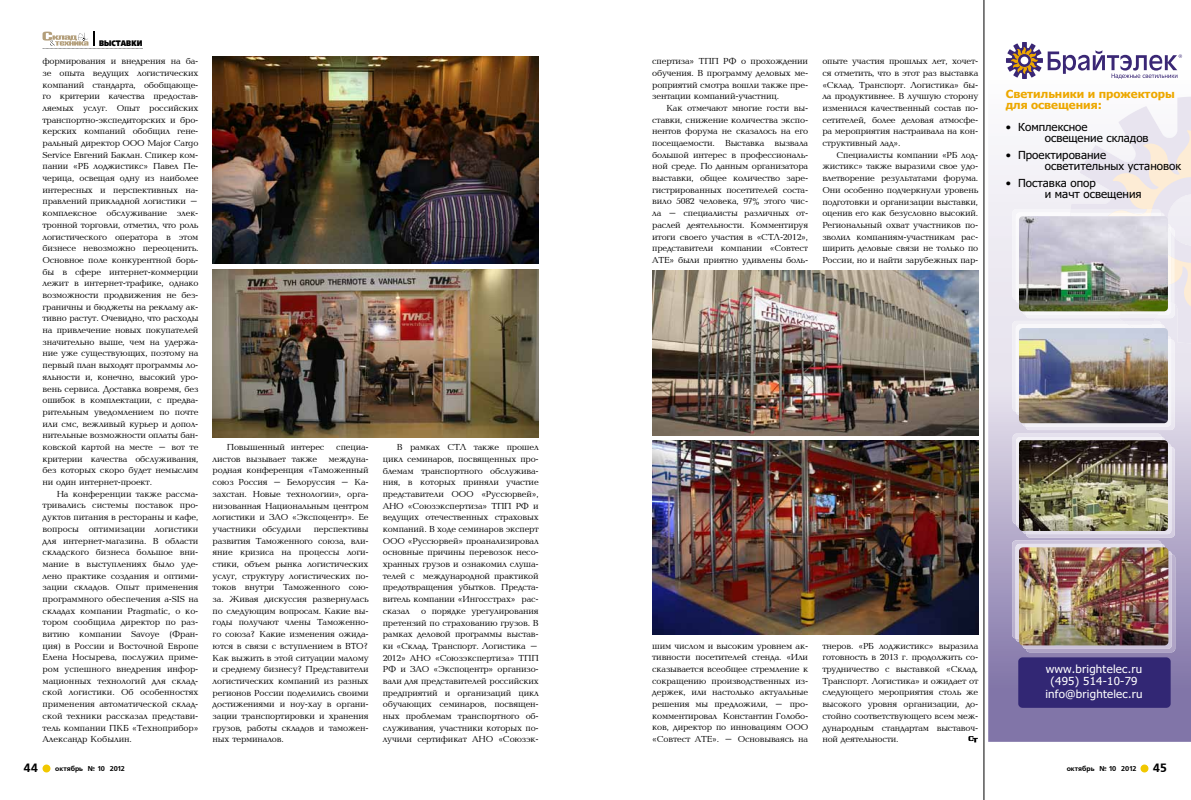
<style>
.page{position:relative;width:1191px;height:800px;background:#fff}
.page>*{position:absolute;margin:0;border:0;box-sizing:border-box;transform-origin:0 0}
.t1{font:12px "AXP Free Set C Bold";color:#000}
.t2{font:11.1px/11px "Tahoma";color:#000;scale:1.04 1}
.t3{font:11.1px/12.5px "Tahoma";letter-spacing:.02em;color:#fff;text-align:center;scale:1.04 1}
.t4{font:700 11.1px/11px "Tahoma";color:#eda800;scale:1.04 1}
.t5{font:9px/11.7px "Baltica CTT";letter-spacing:-.02em;color:#000;text-align:justify}
.t6{font:8px "Free Set Extra CTT";color:#000;scale:.82 1}
.t7{font:7px "AXP Free Set C Bold";color:#000}
</style>
<div class="page">
<svg style="left:43px;top:31px;width:99px;height:18px"></svg>
<div style="left:43px;top:764px;width:7px;height:8px;background:#f1c800;border-radius:50%"></div>
<div style="left:1140px;top:764px;width:8px;height:8px;background:#f1c800;border-radius:50%"></div>
<svg style="left:968px;top:736px;width:9px;height:6px"></svg>
<img style="left:213px;top:57px;width:326px;height:207px">
<img style="left:213px;top:269px;width:326px;height:168px">
<img style="left:652px;top:271px;width:326px;height:165px">
<img style="left:652px;top:440px;width:326px;height:194px">
<svg style="left:988px;top:56px;width:203px;height:685px"></svg>
<svg style="left:1006px;top:42px;width:176px;height:37px"></svg>
<img style="left:1012px;top:97px;width:179px;height:610px">
<img style="left:1019px;top:440px;width:149px;height:91px">
<hr style="left:983px;top:0;width:1px;height:799px;background:#000">
<p class="t6" style="left:99px;top:38px;width:54px">Выставки</p>
<p class="t5" style="left:43px;top:56px;width:157px">формирования и внедрения на ба&shy;зе опыта ведущих логистических компаний стандарта, обобщающе&shy;го критерии качества предостав&shy;ляемых услуг. Опыт российских транспортно-экспедиторских и бро&shy;керских компаний обобщил гене&shy;ральный директор ООО Major Cargo Service Евгений Баклан. Спикер ком&shy;пании «РБ лоджистикс» Павел Пе&shy;черица, освещая одну из наиболее интересных и перспективных на&shy;правлений прикладной логистики – комплексное обслуживание элек&shy;тронной торговли, отметил, что роль логистического оператора в этом бизнесе невозможно переоценить.<br>Основное поле конкурентной борь&shy;бы в сфере интернет-коммерции лежит в интернет-трафике, однако возможности продвижения не без&shy;граничны и бюджеты на рекламу ак&shy;тивно растут. Очевидно, что расходы на привлечение новых покупателей значительно выше, чем на удержа&shy;ние уже существующих, поэтому на первый план выходят программы ло&shy;яльности и, конечно, высокий уро&shy;вень сервиса. Доставка вовремя, без ошибок в комплектации, с предва&shy;рительным уведомлением по почте или смс, вежливый курьер и допол&shy;нительные возможности оплаты бан&shy;ковской картой на месте – вот те критерии качества обслуживания, без которых скоро будет немыслим ни один интернет-проект.</p>
<p class="t5" style="left:43px;top:488px;width:157px;text-indent:14px">На конференции также рассма&shy;тривались системы поставок про&shy;дуктов питания в рестораны и кафе, вопросы оптимизации логистики для интернет-магазина. В области складского бизнеса большое вни&shy;мание в выступлениях было уде&shy;лено практике создания и оптими&shy;зации складов. Опыт применения программного обеспечения a-SIS на складах компании Pragmatic, о ко&shy;тором сообщила директор по раз&shy;витию компании Savoye (Фран&shy;ция) в России и Восточной Европе Елена Носырева, послужил приме&shy;ром успешного внедрения инфор&shy;мационных технологий для склад&shy;ской логистики. Об особенностях применения автоматической склад&shy;ской техники рассказал представи&shy;тель компании ПКБ «Техноприбор» Александр Кобылин.</p>
<p class="t5" style="left:227px;top:441px;width:99px">Повышенный интерес</p>
<p class="t5" style="left:213px;top:441px;width:157px;text-indent:124px">специа&shy;листов вызывает также междуна&shy;родная конференция «Таможенный союз Россия – Белоруссия – Ка&shy;захстан. Новые технологии», орга&shy;низованная Национальным центром логистики и ЗАО «Экспоцентр». Ее участники обсудили</p>
<p class="t5" style="left:213px;top:523px;width:157px;text-indent:101px">перспективы развития Таможенного союза, вли&shy;яние кризиса на процессы логи&shy;стики, объем рынка логистических услуг, структуру логистических по&shy;токов внутри Таможенного сою&shy;за. Живая дискуссия развернулась по следующим вопросам. Какие вы&shy;годы получают члены Таможенно&shy;го союза? Какие изменения ожида&shy;ются в связи с вступлением в ВТО?<br>Как выжить в этой ситуации малому и среднему бизнесу? Представители логистических компаний из разных регионов России поделились своими достижениями и ноу-хау в органи&shy;зации транспортировки и хранения грузов, работы складов и таможен&shy;ных терминалов.</p>
<p class="t5" style="left:383px;top:441px;width:157px;text-indent:14px">В рамках СТЛ также прошел цикл семинаров, посвященных про&shy;блемам транспортного обслужива&shy;ния, в которых приняли участие представители ООО «Руссюрвей», АНО «Союзэкспертиза» ТПП РФ и ведущих отечественных страховых компаний. В ходе семинаров эксперт ООО «Руссюрвей» проанализировал основные причины перевозок несо&shy;хранных грузов и ознакомил слуша&shy;телей с международной практикой предотвращения убытков. Предста&shy;витель компании «Ингосстрах» рас&shy;сказал о порядке урегулирования претензий по страхованию грузов. В рамках деловой программы выстав&shy;ки «Склад. Транспорт. Логистика – 2012» АНО «Союзэкспертиза» ТПП РФ и ЗАО «Экспоцентр» организо&shy;вали для представителей российских предприятий и организаций цикл обучающих семинаров, посвящен&shy;ных проблемам транспортного об&shy;служивания, участники которых по&shy;лучили сертификат АНО «Союзэк-</p>
<p class="t5" style="left:652px;top:56px;width:157px">спертиза» ТПП РФ о прохождении обучения. В программу деловых ме&shy;роприятий смотра вошли также пре&shy;зентации компаний-участниц.</p>
<p class="t5" style="left:652px;top:102px;width:157px;text-indent:14px">Как отмечают многие гости вы&shy;ставки, снижение количества экспо&shy;нентов форума не сказалось на его посещаемости. Выставка вызвала большой интерес в профессиональ&shy;ной среде. По данным организатора выставки, общее количество заре&shy;гистрированных посетителей соста&shy;вило 5082 человека, 97% этого чис&shy;ла – специалисты различных от&shy;раслей деятельности. Комментируя итоги своего участия в «СТЛ-2012», представители компании «Совтест АТЕ» были приятно удивлены боль-</p>
<p class="t5" style="left:822px;top:56px;width:157px">опыте участия прошлых лет, хочет&shy;ся отметить, что в этот раз выставка «Склад. Транспорт. Логистика» бы&shy;ла продуктивнее. В лучшую сторону изменился качественный состав по&shy;сетителей, более деловая атмосфе&shy;ра мероприятия настраивала на кон&shy;структивный лад».</p>
<p class="t5" style="left:822px;top:149px;width:157px;text-indent:14px">Специалисты компании «РБ лод&shy;жистикс» также выразили свое удо&shy;влетворение результатами форума.<br>Они особенно подчеркнули уровень подготовки и организации выставки, оценив его как безусловно высокий.<br>Региональный охват участников по&shy;зволил компаниям-участникам рас&shy;ширить деловые связи не только по России, но и найти зарубежных пар-</p>
<p class="t4" style="left:1005px;top:88px;width:164px">Светильники и прожекторы для освещения:</p>
<p class="t2" style="left:1044px;top:121px;width:101px;text-indent:-39px">• Комплексное<br>освещение складов</p>
<p class="t2" style="left:1044px;top:149px;width:133px;text-indent:-39px">• Проектирование осветительных установок</p>
<p class="t2" style="left:1044px;top:177px;width:95px;text-indent:-39px">• Поставка опор<br>и мачт освещения</p>
<p class="t5" style="left:652px;top:640px;width:157px">шим числом и высоким уровнем ак&shy;тивности посетителей стенда. «Или сказывается всеобщее стремление к сокращению производственных из&shy;держек, или настолько актуальные решения мы предложили, – про&shy;комментировал Константин Голобо&shy;ков, директор по инновациям ООО «Совтест АТЕ». – Основываясь на</p>
<p class="t5" style="left:822px;top:640px;width:157px">тнеров. «РБ лоджистикс» выразила готовность в 2013 г. продолжить со&shy;трудничество с выставкой «Склад.<br>Транспорт. Логистика» и ожидает от следующего мероприятия столь же высокого уровня организации, до&shy;стойно соответствующего всем меж&shy;дународным стандартам выставоч&shy;ной деятельности.</p>
<p class="t3" style="left:1045px;top:662px;width:95px">www.brightelec.ru (495) 514-10-79 info@brightelec.ru</p>
<h1 class="t1" style="left:23px;top:761px;width:16px">44</h1>
<p class="t7" style="left:55px;top:764px;width:71px">октябрь № 10 2012</p>
<p class="t7" style="left:1066px;top:764px;width:71px">октябрь № 10 2012</p>
<h1 class="t1" style="left:1152px;top:761px;width:16px">45</h1>
</div>
